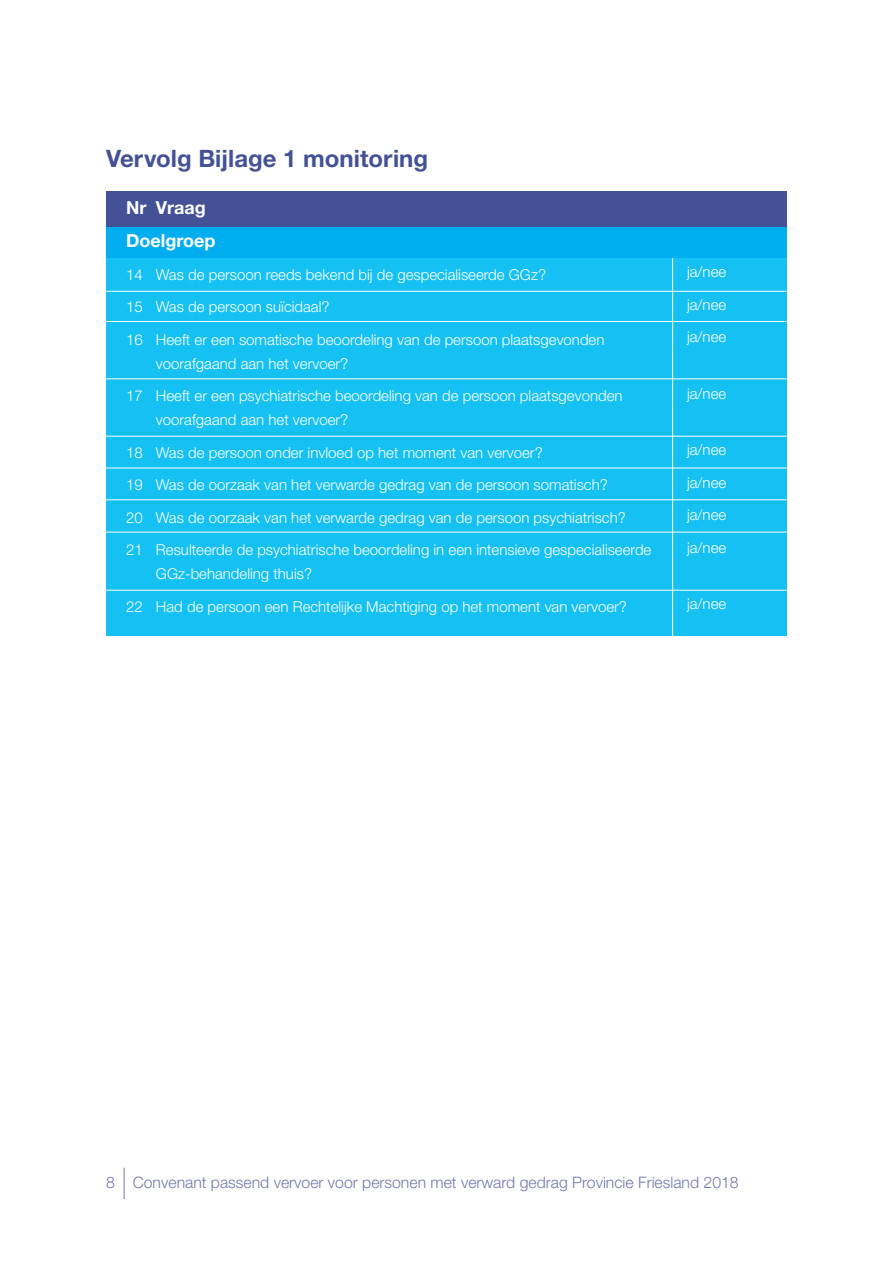
<style>
.page{position:relative;width:893px;height:1263px;background:#fff}
.page>*{position:absolute;margin:0;border:0;box-sizing:border-box;transform-origin:0 0}
.t1{font:700 24px "Helvetica Neue CE";color:#435297}
.plat{font:700 18px "Helvetica Neue CE";color:#fff}
.t2{font:300 15.9px "Helvetica Neue CE";color:#7477af}
.plat-2{font:300 15px/24px "Helvetica Neue CE";color:#fff}
</style>
<div class="page">
<div style="left:106px;top:191px;width:681px;height:36px;background:#435297"></div>
<div style="left:106px;top:227px;width:681px;height:31px;background:#00aeef"></div>
<div style="left:106px;top:258px;width:681px;height:377px;background:#15c0f2"></div>
<hr style="left:106px;top:291px;width:681px;height:1px;background:#fff">
<hr style="left:106px;top:321px;width:681px;height:1px;background:#fff">
<hr style="left:106px;top:378px;width:681px;height:1px;background:#fff">
<hr style="left:106px;top:436px;width:681px;height:1px;background:#fff">
<hr style="left:106px;top:468px;width:681px;height:1px;background:#fff">
<hr style="left:106px;top:499px;width:681px;height:1px;background:#fff">
<hr style="left:106px;top:532px;width:681px;height:1px;background:#fff">
<hr style="left:106px;top:590px;width:681px;height:1px;background:#fff">
<hr style="left:672px;top:258px;width:1px;height:381px;background:#fff">
<hr style="left:124px;top:1168px;width:1px;height:31px;background:#7477af">
<h1 class="t1" style="left:106px;top:144px;width:323px">Vervolg Bijlage 1 monitoring</h1>
<p class="plat" style="left:126px;top:197px;width:81px">Nr Vraag</p>
<p class="plat" style="left:126px;top:229px;width:91px">Doelgroep</p>
<p class="plat-2" style="left:126px;top:262px;width:421px">14 Was de persoon reeds bekend bij de gespecialiseerde GGz?</p>
<p class="plat-2" style="left:126px;top:295px;width:205px">15 Was de persoon suïcidaal?</p>
<p class="plat-2" style="left:156px;top:327px;width:450px;text-indent:-30px">16 Heeft er een somatische beoordeling van de persoon plaatsgevonden voorafgaand aan het vervoer?</p>
<p class="plat-2" style="left:156px;top:384px;width:468px;text-indent:-30px">17 Heeft er een psychiatrische beoordeling van de persoon plaatsgevonden voorafgaand aan het vervoer?</p>
<p class="plat-2" style="left:126px;top:440px;width:418px">18 Was de persoon onder invloed op het moment van vervoer?</p>
<p class="plat-2" style="left:126px;top:473px;width:483px">19 Was de oorzaak van het verwarde gedrag van de persoon somatisch?</p>
<p class="plat-2" style="left:126px;top:505px;width:501px">20 Was de oorzaak van het verwarde gedrag van de persoon psychiatrisch?</p>
<p class="plat-2" style="left:156px;top:538px;width:497px;text-indent:-30px">21 Resulteerde de psychiatrische beoordeling in een intensieve gespecialiseerde<br>GGz-behandeling thuis?</p>
<p class="plat-2" style="left:126px;top:594px;width:502px">22 Had de persoon een Rechtelijke Machtiging op het moment van vervoer?</p>
<p class="plat-2" style="left:687px;top:260px;width:41px">ja/nee</p>
<p class="plat-2" style="left:687px;top:292px;width:41px">ja/nee</p>
<p class="plat-2" style="left:687px;top:325px;width:41px">ja/nee</p>
<p class="plat-2" style="left:687px;top:381px;width:41px">ja/nee</p>
<p class="plat-2" style="left:687px;top:438px;width:41px">ja/nee</p>
<p class="plat-2" style="left:687px;top:470px;width:41px">ja/nee</p>
<p class="plat-2" style="left:687px;top:503px;width:41px">ja/nee</p>
<p class="plat-2" style="left:687px;top:535px;width:41px">ja/nee</p>
<p class="plat-2" style="left:687px;top:592px;width:41px">ja/nee</p>
<p class="t2" style="left:106px;top:1173px;width:634px">8 Convenant passend vervoer voor personen met verward gedrag Provincie Friesland 2018</p>
</div>
